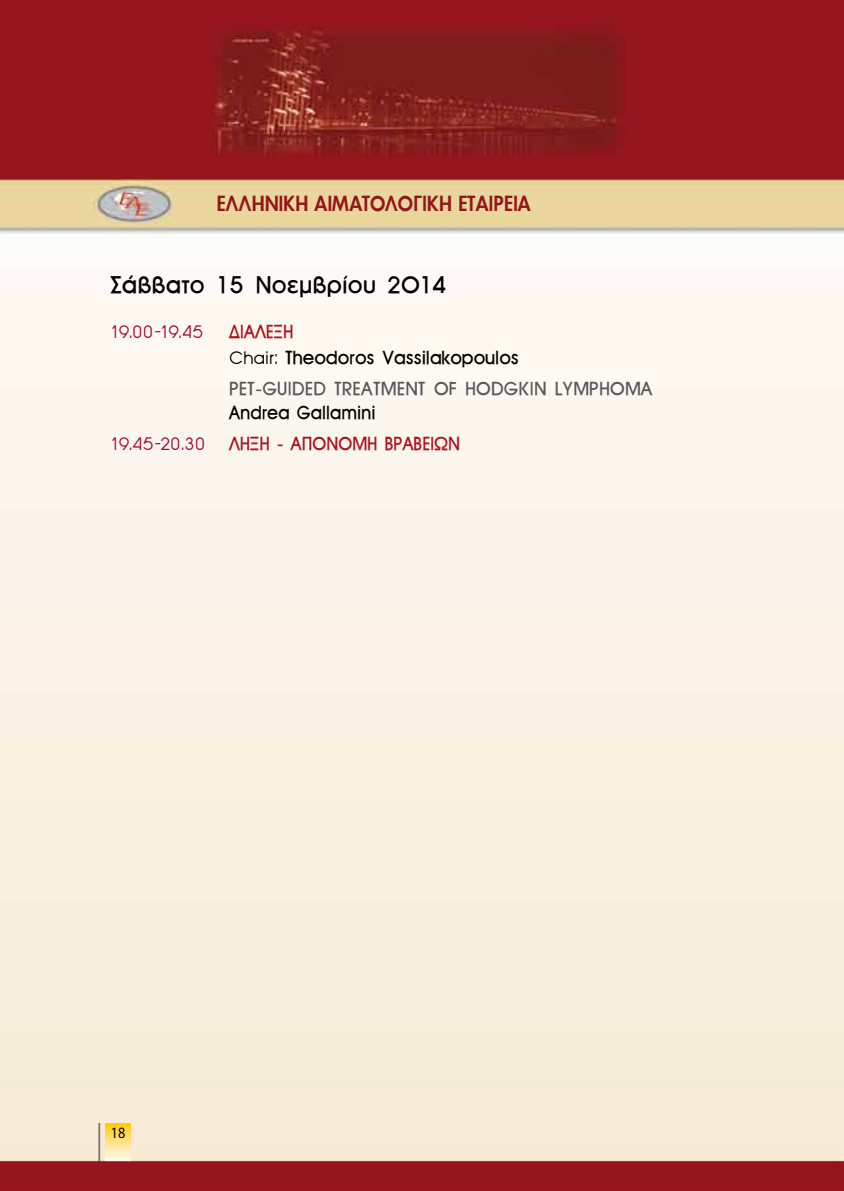
<style>
.page{position:relative;width:844px;height:1191px;background:#fff}
.page>*{position:absolute;margin:0;border:0;box-sizing:border-box;transform-origin:0 0}
.t1{font:24.5px "UB Future Bold";color:#94151b;scale:.9 1}
.t2{font:24.5px "UB Front Bold";letter-spacing:-.005em;color:#000}
.t3{font:19.25px/30.6px "UB Front Bold";color:#af111d;scale:.95 1}
.t4{font:19.25px/25.6px "UB Front Bold";color:#000}
.t5{font:19.25px "UB Front Bold";color:#58585a}
.t6{font:19.25px "UB Front";letter-spacing:-.025em;color:#a5023b}
.t7{font:15.75px "Myriad Pro";color:#000;scale:.9 1}
.s1{color:#af111d}
.s2{font-family:"UB Front"}
.s3{color:#000}
.s4{font-family:"UB Front";color:#a5023b}
</style>
<div class="page">
<img style="left:0;top:0;width:844px;height:1191px">
<hr style="left:98px;top:1123px;width:2px;height:39px;background:#707172">
<svg style="left:106px;top:1123px;width:24px;height:38px"></svg>
<div style="left:0;top:1161px;width:843px;height:30px;background:#94151b"></div>
<svg style="left:229px;top:381px;width:97px;height:15px"></svg>
<svg style="left:333px;top:381px;width:93px;height:15px"></svg>
<svg style="left:433px;top:381px;width:24px;height:15px"></svg>
<svg style="left:465px;top:381px;width:81px;height:15px"></svg>
<svg style="left:555px;top:381px;width:98px;height:15px"></svg>
<p class="t1" style="left:216px;top:191px;width:350px">ΕΛΛΗΝΙΚΗ ΑΙΜΑΤΟΛΟΓΙΚΗ ΕΤΑΙΡΕΙΑ</p>
<p class="t2" style="left:109px;top:271px;width:340px">Σάββατο 15 Νοεμβρίου 2014</p>
<p class="t6" style="left:109px;top:322px;width:95px">19.00-19.45</p>
<p class="t4" style="left:228px;top:319px;width:291px"><span class="s1">Διάλεξη<br></span><span class="s2">Chair:</span> Theodoros Vassilakopoulos</p>
<p class="t5" style="left:228px;top:378px;width:45px">Pet-guided</p>
<p class="t5" style="left:333px;top:378px;width:12px">treatment</p>
<p class="t5" style="left:433px;top:378px;width:44px">of hodgkin</p>
<p class="t5" style="left:554px;top:378px;width:14px">lymphoma</p>
<p class="t3" style="left:109px;top:397px;width:370px;text-indent:119px"><span class="s3">Andrea Gallamini<br></span><span class="s4">19.45-20.30</span> ΛΗΞΗ - ΑΠΟΝΟΜΗ ΒΡΑΒΕΙΩΝ</p>
<p class="t7" style="left:111px;top:1122px;width:18px">18</p>
</div>
